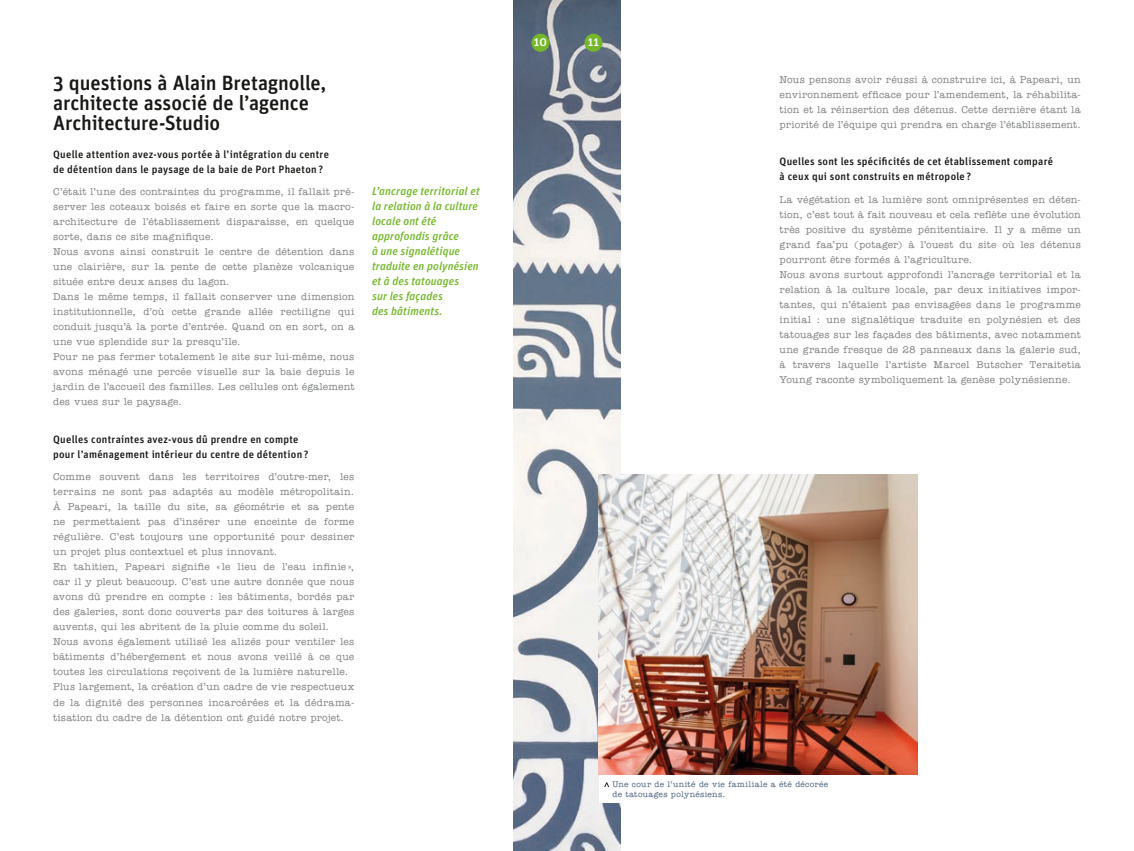
<style>
.page{position:relative;width:1134px;height:851px;background:#fff}
.page>*{position:absolute;margin:0;border:0;box-sizing:border-box;transform-origin:0 0}
.t1{font:500 20.62px/20px "Unit";letter-spacing:-.01em;color:#181816}
.t2{font:500 12px "Unit";color:#fff}
.t3{font:italic 500 11.5px/15px "Unit";letter-spacing:.01em;color:#75b72b}
.t4{font:500 10.62px/15px "Unit";letter-spacing:.025em;color:#181816}
.t5{font:500 10px/15px "American Typewriter";letter-spacing:.02em;color:#808282}
.t6{font:500 8.12px/10px "American Typewriter";letter-spacing:.045em;color:#47617c}
</style>
<div class="page">
<img style="left:514px;top:0;width:106px;height:850px">
<div style="left:531px;top:34px;width:18px;height:18px;background:#75b72b;border-radius:50%"></div>
<div style="left:584px;top:34px;width:18px;height:18px;background:#75b72b;border-radius:50%"></div>
<div style="left:599px;top:774px;width:283px;height:29px;background:#fff"></div>
<svg style="left:604px;top:782px;width:5px;height:4px"></svg>
<img style="left:599px;top:474px;width:319px;height:300px">
<h1 class="t1" style="left:53px;top:72px;width:275px">3 questions à Alain Bretagnolle, architecte associé de l’agence<br>Architecture-Studio</h1>
<p class="t4" style="left:53px;top:146px;width:277px">Quelle attention avez-vous portée à l’intégration du centre de détention dans le paysage de la baie de Port Phaeton ?</p>
<p class="t5" style="left:53px;top:184px;width:303px">C’était l’une des contraintes du programme, il fallait pré&shy;server les coteaux boisés et faire en sorte que la macro&shy;architecture de l’établissement disparaisse, en quelque sorte, dans ce site magnifique.<br>Nous avons ainsi construit le centre de détention dans une clairière, sur la pente de cette planèze volcanique située entre deux anses du lagon.<br>Dans le même temps, il fallait conserver une dimension institutionnelle, d’où cette grande allée rectiligne qui conduit jusqu’à la porte d’entrée. Quand on en sort, on a une vue splendide sur la presqu’île.<br>Pour ne pas fermer totalement le site sur lui-même, nous avons ménagé une percée visuelle sur la baie depuis le jardin de l’accueil des familles. Les cellules ont également des vues sur le paysage.</p>
<p class="t4" style="left:53px;top:431px;width:257px">Quelles contraintes avez-vous dû prendre en compte pour l’aménagement intérieur du centre de détention ?</p>
<p class="t5" style="left:53px;top:469px;width:303px">Comme souvent dans les territoires d’outre-mer, les terrains ne sont pas adaptés au modèle métropolitain.<br>À Papeari, la taille du site, sa géométrie et sa pente ne permettaient pas d’insérer une enceinte de forme régulière. C’est toujours une opportunité pour dessiner un projet plus contextuel et plus innovant.<br>En tahitien, Papeari signifie «le lieu de l’eau infinie », car il y pleut beaucoup. C’est une autre donnée que nous avons dû prendre en compte : les bâtiments, bordés par des galeries, sont donc couverts par des toitures à larges auvents, qui les abritent de la pluie comme du soleil.<br>Nous avons également utilisé les alizés pour ventiler les bâtiments d’hébergement et nous avons veillé à ce que toutes les circulations reçoivent de la lumière naturelle.<br>Plus largement, la création d’un cadre de vie respectueux de la dignité des personnes incarcérées et la dédrama&shy;tisation du cadre de la détention ont guidé notre projet.</p>
<p class="t3" style="left:372px;top:183px;width:109px">L’ancrage territorial et la relation à la culture locale ont été approfondis grâce<br>à une signalétique traduite en polynésien et à des tatouages<br>sur les façades<br>des bâtiments.</p>
<p class="t2" style="left:534px;top:34px;width:15px">10</p>
<p class="t2" style="left:588px;top:34px;width:13px">11</p>
<p class="t5" style="left:780px;top:72px;width:303px;text-align:justify">Nous pensons avoir réussi à construire ici, à Papeari, un environnement efficace pour l’amendement, la réhabilita&shy;tion et la réinsertion des détenus. Cette dernière étant la priorité de l’équipe qui prendra en charge l’établissement.</p>
<p class="t4" style="left:780px;top:154px;width:275px">Quelles sont les spécificités de cet établissement comparé à ceux qui sont construits en métropole ?</p>
<p class="t5" style="left:780px;top:192px;width:303px">La végétation et la lumière sont omniprésentes en déten&shy;tion, c’est tout à fait nouveau et cela reflète une évolution très positive du système pénitentiaire. Il y a même un grand faa’pu (potager) à l’ouest du site où les détenus pourront être formés à l’agriculture.<br>Nous avons surtout approfondi l’ancrage territorial et la relation à la culture locale, par deux initiatives impor&shy;tantes, qui n’étaient pas envisagées dans le programme initial : une signalétique traduite en polynésien et des tatouages sur les façades des bâtiments, avec notamment une grande fresque de 28 panneaux dans la galerie sud, à travers laquelle l’artiste Marcel Butscher Teraitetia Young raconte symboliquement la genèse polynésienne.</p>
<p class="t6" style="left:612px;top:779px;width:217px">Une cour de l’unité de vie familiale a été décorée de tatouages polynésiens.</p>
</div>
